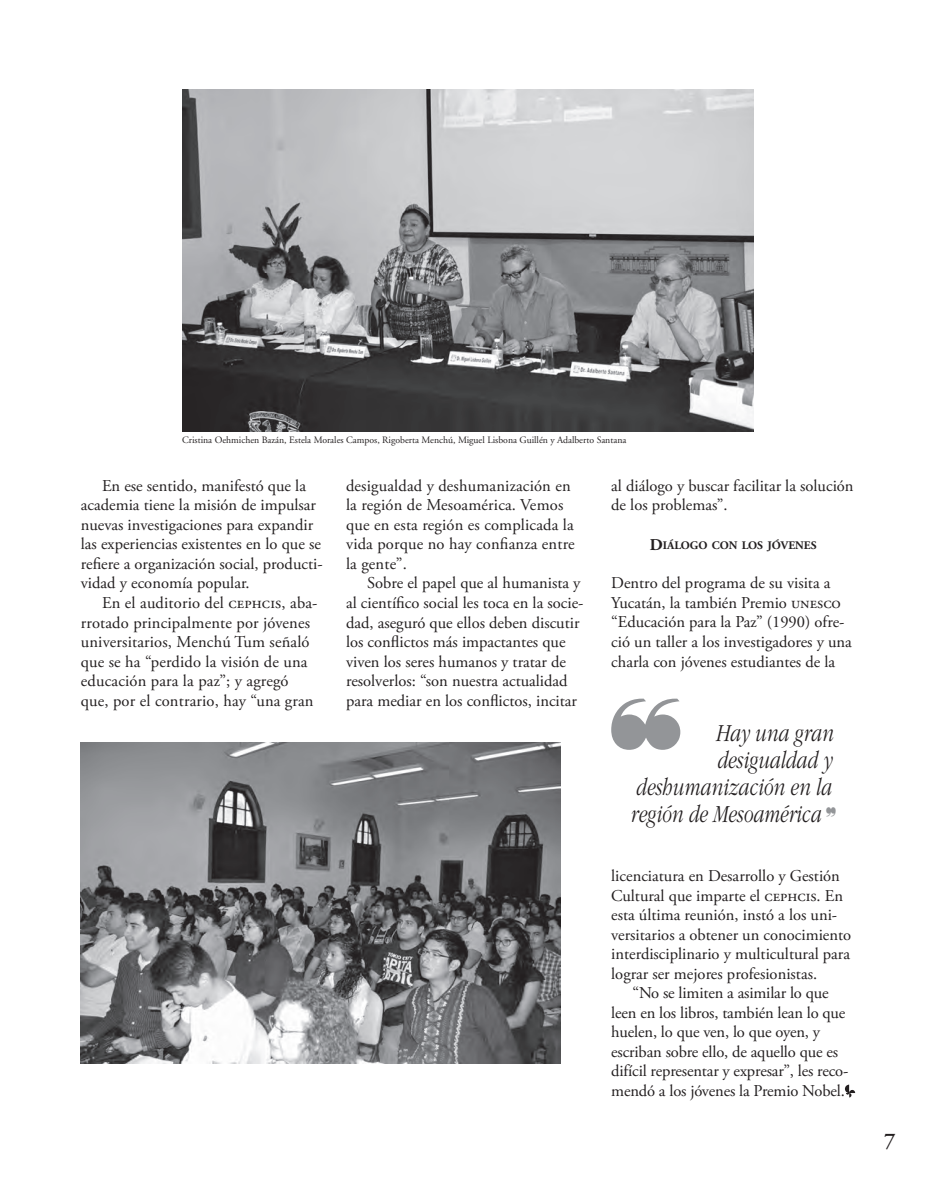
<style>
.page{position:relative;width:936px;height:1191px;background:#fff}
.page>*{position:absolute;margin:0;border:0;box-sizing:border-box;transform-origin:0 0}
.t1{font:italic 300 25.5px/27px "Garamond";color:#231f20;text-align:right;scale:.75 1}
.t2{font:600 22.5px "Adobe Garamond";color:#231f20}
.t3{font:16.5px/19.5px "Adobe Garamond Pro";color:#231f20}
.t4{font:700 11.55px "Adobe Garamond";color:#231f20}
.t5{font:9.75px "Adobe Garamond";color:#231f20}
.s1{font-size:16.5px}
.s2{color:#939598}
</style>
<div class="page">
<svg style="left:611px;top:698px;width:69px;height:52px"></svg>
<svg style="left:845px;top:1084px;width:10px;height:13px"></svg>
<img style="left:182px;top:89px;width:571px;height:343px">
<img style="left:81px;top:742px;width:479px;height:321px">
<p class="t5" style="left:182px;top:436px;width:446px">Cristina Oehmichen Bazán, Estela Morales Campos, Rigoberta Menchú, Miguel Lisbona Guillén y Adalberto Santana</p>
<p class="t3" style="left:81px;top:477px;width:243px;text-indent:21px">En ese sentido, manifestó que la academia tiene la misión de impulsar nuevas investigaciones para expandir las experiencias existentes en lo que se refiere a organización social, producti&shy;vidad y economía popular.</p>
<p class="t3" style="left:81px;top:594px;width:238px;text-indent:21px">En el auditorio del cephcis, aba&shy;rrotado principalmente por jóvenes universitarios, Menchú Tum señaló que se ha “perdido la visión de una educación para la paz”; y agregó que, por el contrario, hay “una gran</p>
<p class="t3" style="left:346px;top:477px;width:230px">desigualdad y deshumanización en la región de Mesoamérica. Vemos que en esta región es complicada la vida porque no hay confianza entre la gente”.</p>
<p class="t3" style="left:346px;top:575px;width:239px;text-indent:21px">Sobre el papel que al humanista y al científico social les toca en la socie&shy;dad, aseguró que ellos deben discutir los conflictos más impactantes que viven los seres humanos y tratar de resolverlos: “son nuestra actualidad para mediar en los conflictos, incitar</p>
<p class="t3" style="left:611px;top:477px;width:244px">al diálogo y buscar facilitar la solución de los problemas”.</p>
<p class="t4" style="left:649px;top:541px;width:168px"><span class="s1">D</span>IÁLOGO CON LOS JÓVENES</p>
<p class="t3" style="left:611px;top:575px;width:242px">Dentro del programa de su visita a Yucatán, la también Premio unesco “Educación para la Paz” (1990) ofre&shy;ció un taller a los investigadores y una charla con jóvenes estudiantes de la</p>
<h1 class="t1" style="left:629px;top:721px;width:277px">Hay una gran desigualdad y deshumanización en la región de Mesoamérica <span class="s2">❞</span></h1>
<p class="t3" style="left:611px;top:867px;width:241px">licenciatura en Desarrollo y Gestión Cultural que imparte el cephcis. En esta última reunión, instó a los uni&shy;versitarios a obtener un conocimiento interdisciplinario y multicultural para lograr ser mejores profesionistas.</p>
<p class="t3" style="left:611px;top:984px;width:238px;text-indent:21px">“No se limiten a asimilar lo que leen en los libros, también lean lo que huelen, lo que ven, lo que oyen, y escriban sobre ello, de aquello que es difícil representar y expresar”, les reco&shy;mendó a los jóvenes la Premio Nobel.</p>
<h2 class="t2" style="left:884px;top:1132px;width:13px">7</h2>
</div>
